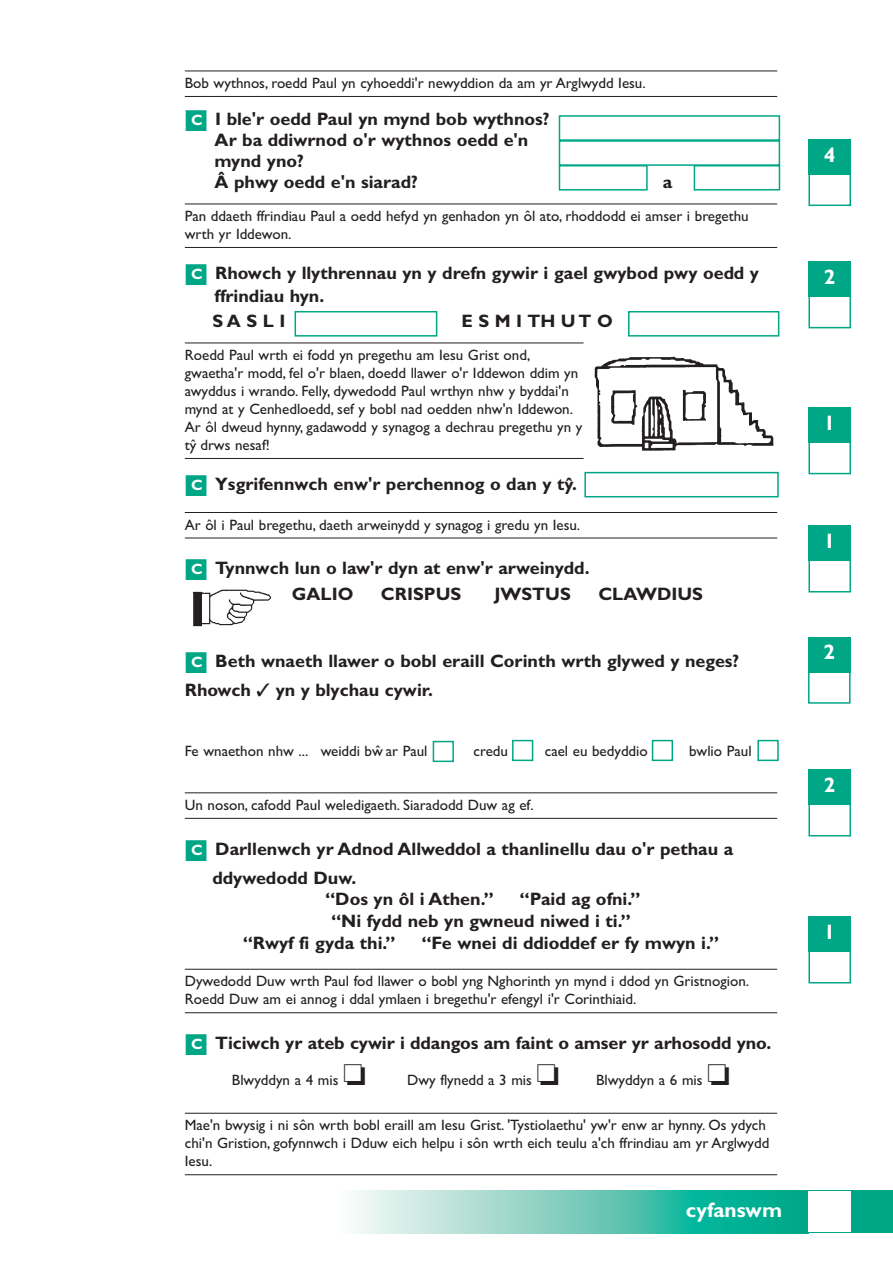
<style>
.page{position:relative;width:893px;height:1263px;background:#fff}
.page>*{position:absolute;margin:0;border:0;box-sizing:border-box;transform-origin:0 0}
.t1{font:700 21px "Gill Sans";color:#fff}
.t2{font:700 18px/21px "Gill Sans";color:#231f20}
.t3{font:15px/18px "Gill Sans";color:#231f20}
.s1{color:#00a786}
.s2{font-size:15px;color:#fff}
</style>
<div class="page">
<hr style="left:185px;top:71px;width:592px;height:1px;background:#231f20">
<hr style="left:185px;top:96px;width:592px;height:1px;background:#231f20">
<hr style="left:185px;top:204px;width:592px;height:1px;background:#231f20">
<hr style="left:185px;top:247px;width:592px;height:1px;background:#231f20">
<hr style="left:185px;top:343px;width:398px;height:1px;background:#231f20">
<hr style="left:185px;top:458px;width:398px;height:1px;background:#231f20">
<hr style="left:185px;top:512px;width:592px;height:1px;background:#231f20">
<hr style="left:185px;top:538px;width:592px;height:1px;background:#231f20">
<hr style="left:185px;top:793px;width:592px;height:1px;background:#231f20">
<hr style="left:185px;top:818px;width:592px;height:1px;background:#231f20">
<hr style="left:185px;top:969px;width:592px;height:1px;background:#231f20">
<hr style="left:185px;top:1012px;width:592px;height:1px;background:#231f20">
<hr style="left:185px;top:1113px;width:592px;height:1px;background:#231f20">
<hr style="left:185px;top:1174px;width:592px;height:1px;background:#231f20">
<div style="left:808px;top:173px;width:43px;height:33px;border:2px solid #00a786"></div>
<div style="left:808px;top:139px;width:43px;height:36px;background:#00a786"></div>
<div style="left:808px;top:295px;width:43px;height:33px;border:2px solid #00a786"></div>
<div style="left:808px;top:261px;width:43px;height:36px;background:#00a786"></div>
<div style="left:808px;top:441px;width:43px;height:33px;border:2px solid #00a786"></div>
<div style="left:808px;top:407px;width:43px;height:36px;background:#00a786"></div>
<div style="left:808px;top:671px;width:42px;height:33px;border:2px solid #00a786"></div>
<div style="left:808px;top:637px;width:42px;height:35px;background:#00a786"></div>
<div style="left:808px;top:560px;width:43px;height:33px;border:2px solid #00a786"></div>
<div style="left:808px;top:526px;width:43px;height:35px;background:#00a786"></div>
<div style="left:808px;top:804px;width:43px;height:32px;border:2px solid #00a786"></div>
<div style="left:808px;top:770px;width:43px;height:35px;background:#00a786"></div>
<div style="left:808px;top:951px;width:43px;height:32px;border:2px solid #00a786"></div>
<div style="left:808px;top:917px;width:43px;height:35px;background:#00a786"></div>
<div style="left:559px;top:115px;width:221px;height:26px;border:2px solid #00a786"></div>
<div style="left:559px;top:140px;width:221px;height:26px;border:2px solid #00a786"></div>
<div style="left:559px;top:165px;width:89px;height:26px;border:2px solid #00a786"></div>
<div style="left:694px;top:165px;width:86px;height:26px;border:2px solid #00a786"></div>
<div style="left:294px;top:311px;width:143px;height:26px;border:2px solid #00a786"></div>
<div style="left:628px;top:311px;width:151px;height:26px;border:2px solid #00a786"></div>
<img style="left:594px;top:356px;width:180px;height:95px">
<div style="left:584px;top:472px;width:195px;height:25px;border:2px solid #00a786"></div>
<div style="left:433px;top:741px;width:21px;height:21px;border:2px solid #00a786"></div>
<div style="left:512px;top:740px;width:21px;height:21px;border:2px solid #00a786"></div>
<div style="left:757px;top:740px;width:22px;height:21px;border:2px solid #00a786"></div>
<div style="left:652px;top:740px;width:21px;height:21px;border:2px solid #00a786"></div>
<img style="left:193px;top:589px;width:79px;height:38px">
<div style="left:808px;top:1191px;width:84px;height:42px;background:#00a786"></div>
<svg style="left:353px;top:1191px;width:455px;height:42px;background:#6dccbb"></svg>
<div style="left:808px;top:1191px;width:43px;height:41px;background:#fff"></div>
<p class="t3" style="left:185px;top:76px;width:462px">Bob wythnos, roedd Paul yn cyhoeddi'r newyddion da am yr Arglwydd Iesu.</p>
<p class="t2" style="left:215px;top:111px;width:336px;text-indent:-30px"><span class="s1">■</span><span class="s2">C</span> I ble'r oedd Paul yn mynd bob wythnos?<br>Ar ba ddiwrnod o'r wythnos oedd e'n mynd yno?<br>Â phwy oedd e'n siarad?</p>
<p class="t2" style="left:663px;top:174px;width:11px">a</p>
<p class="t3" style="left:185px;top:209px;width:565px">Pan ddaeth ffrindiau Paul a oedd hefyd yn genhadon yn ôl ato, rhoddodd ei amser i bregethu wrth yr Iddewon.</p>
<p class="t2" style="left:215px;top:264px;width:546px;line-height:22.5px;text-indent:-30px"><span class="s1">■</span><span class="s2">C</span> Rhowch y llythrennau yn y drefn gywir i gael gwybod pwy oedd y ffrindiau hyn.</p>
<p class="t2" style="left:212px;top:313px;width:75px">S A S L I</p>
<p class="t2" style="left:461px;top:313px;width:153px">E S M I TH U T O</p>
<p class="t3" style="left:185px;top:348px;width:399px">Roedd Paul wrth ei fodd yn pregethu am Iesu Grist ond, gwaetha'r modd, fel o'r blaen, doedd llawer o'r Iddewon ddim yn awyddus i wrando. Felly, dywedodd Paul wrthyn nhw y byddai'n mynd at y Cenhedloedd, sef y bobl nad oedden nhw'n Iddewon.<br>Ar ôl dweud hynny, gadawodd y synagog a dechrau pregethu yn y tyˆ drws nesaf!</p>
<p class="t2" style="left:185px;top:476px;width:394px"><span class="s1">■</span><span class="s2">C</span> Ysgrifennwch enw'r perchennog o dan y tyˆ.</p>
<p class="t3" style="left:185px;top:517px;width:397px">Ar ôl i Paul bregethu, daeth arweinydd y synagog i gredu yn Iesu.</p>
<p class="t2" style="left:292px;top:558px;width:299px;line-height:25.5px;text-indent:-107px"><span class="s1">■</span><span class="s2">C</span> Tynnwch lun o law'r dyn at enw'r arweinydd.<br>GALIO</p>
<p class="t2" style="left:381px;top:585px;width:82px">CRISPUS</p>
<p class="t2" style="left:494px;top:585px;width:78px">JWSTUS</p>
<p class="t2" style="left:598px;top:585px;width:106px">CLAWDIUS</p>
<p class="t2" style="left:185px;top:648px;width:556px;line-height:29px"><span class="s1">■</span><span class="s2">C</span> Beth wnaeth llawer o bobl eraill Corinth wrth glywed y neges?<br>Rhowch ✓ yn y blychau cywir.</p>
<p class="t3" style="left:185px;top:743px;width:244px">Fe wnaethon nhw ... weiddi bwˆ ar Paul</p>
<p class="t3" style="left:473px;top:743px;width:36px">credu</p>
<p class="t3" style="left:545px;top:743px;width:104px">cael eu bedyddio</p>
<p class="t3" style="left:689px;top:743px;width:64px">bwlio Paul</p>
<p class="t3" style="left:185px;top:797px;width:350px">Un noson, cafodd Paul weledigaeth. Siaradodd Duw ag ef.</p>
<p class="t2" style="left:212px;top:836px;width:522px;line-height:29px;text-indent:-28px"><span class="s1">■</span><span class="s2">C</span> Darllenwch yr Adnod Allweddol a thanlinellu dau o'r pethau a ddywedodd Duw.</p>
<p class="t2" style="left:325px;top:891px;width:170px">“Dos yn ôl i Athen.”</p>
<p class="t2" style="left:519px;top:891px;width:123px">“Paid ag ofni.”</p>
<p class="t2" style="left:331px;top:912px;width:301px">“Ni fydd neb yn gwneud niwed i ti.”</p>
<p class="t2" style="left:243px;top:934px;width:155px">“Rwyf fi gyda thi.”</p>
<p class="t2" style="left:421px;top:934px;width:299px">“Fe wnei di ddioddef er fy mwyn i.”</p>
<p class="t3" style="left:185px;top:974px;width:566px">Dywedodd Duw wrth Paul fod llawer o bobl yng Nghorinth yn mynd i ddod yn Gristnogion.<br>Roedd Duw am ei annog i ddal ymlaen i bregethu'r efengyl i'r Corinthiaid.</p>
<p class="t2" style="left:185px;top:1035px;width:588px"><span class="s1">■</span><span class="s2">C</span> Ticiwch yr ateb cywir i ddangos am faint o amser yr arhosodd yno.</p>
<p class="t3" style="left:232px;top:1073px;width:135px">Blwyddyn a 4 mis ❏</p>
<p class="t3" style="left:407px;top:1073px;width:324px">Dwy flynedd a 3 mis ❏ Blwyddyn a 6 mis ❏</p>
<p class="t3" style="left:185px;top:1118px;width:586px">Mae'n bwysig i ni sôn wrth bobl eraill am Iesu Grist. 'Tystiolaethu' yw'r enw ar hynny. Os ydych chi'n Gristion, gofynnwch i Dduw eich helpu i sôn wrth eich teulu a'ch ffrindiau am yr Arglwydd<br>Iesu.</p>
<h1 class="t1" style="left:686px;top:1202px;width:98px">cyfanswm</h1>
<h1 class="t1" style="left:824px;top:147px;width:13px">4</h1>
<h1 class="t1" style="left:824px;top:270px;width:13px">2</h1>
<h1 class="t1" style="left:824px;top:416px;width:13px">1</h1>
<h1 class="t1" style="left:824px;top:534px;width:13px">1</h1>
<h1 class="t1" style="left:823px;top:645px;width:13px">2</h1>
<h1 class="t1" style="left:824px;top:778px;width:13px">2</h1>
<h1 class="t1" style="left:824px;top:925px;width:13px">1</h1>
</div>
